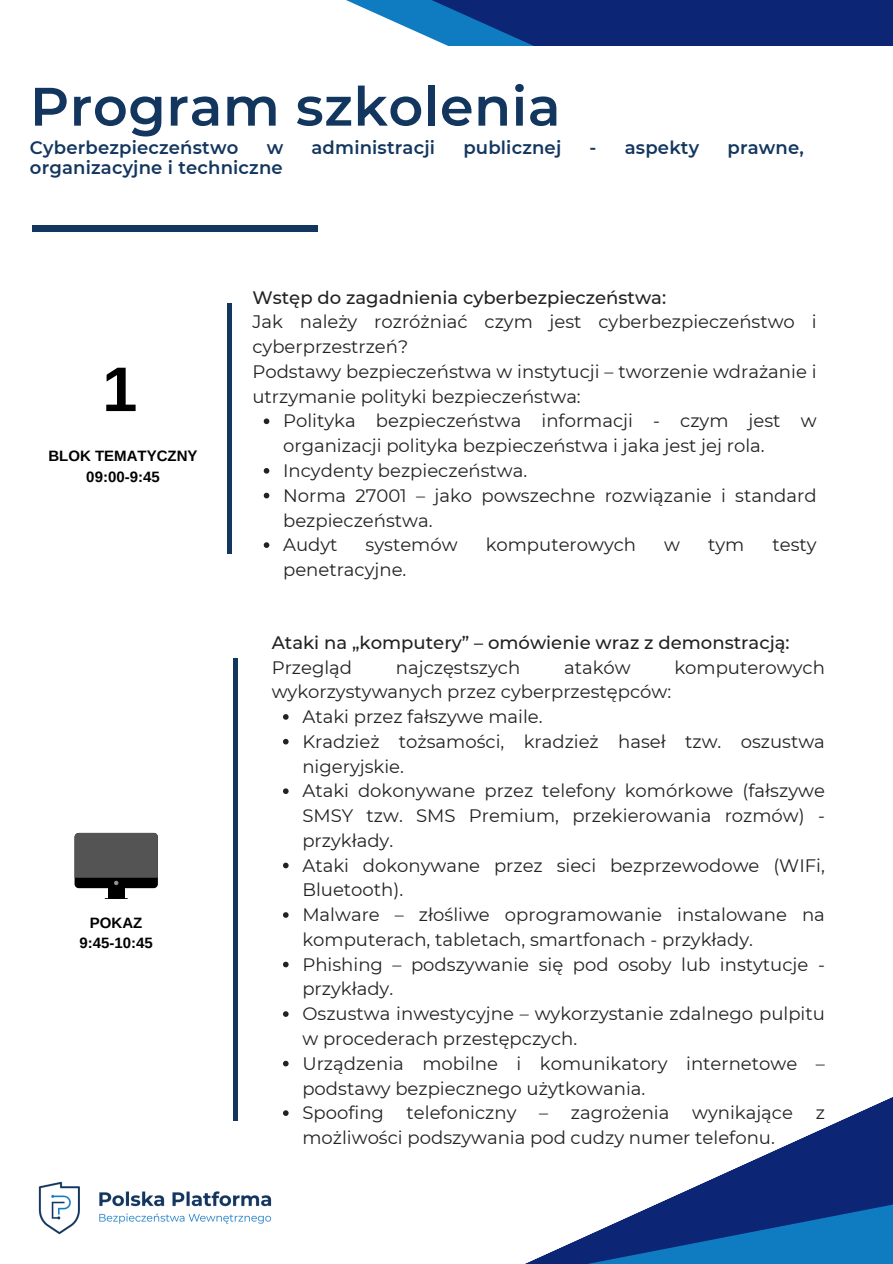
<style>
.page{position:relative;width:893px;height:1264px;background:#fff}
.page>*{position:absolute;margin:0;border:0;box-sizing:border-box;transform-origin:0 0}
.t1{font:700 63px "Arimo";color:#000}
.t2{font:600 54px "Montserrat";letter-spacing:.01em;color:#13365f}
.t3{font:18px/24.8px "Montserrat";color:#222}
.t4{font:500 18px "Montserrat";color:#222}
.t5{font:600 18px "Montserrat";letter-spacing:.01em;color:#13365f}
.t6{font:700 15px "Arimo";color:#000}
</style>
<div class="page">
<svg style="left:369px;top:0;width:523px;height:46px;background:#1a3f88"></svg>
<svg style="left:264px;top:418px;width:5px;height:6px"></svg>
<svg style="left:264px;top:468px;width:5px;height:5px"></svg>
<svg style="left:264px;top:493px;width:5px;height:5px"></svg>
<svg style="left:264px;top:542px;width:5px;height:6px"></svg>
<svg style="left:283px;top:714px;width:5px;height:5px"></svg>
<svg style="left:283px;top:739px;width:5px;height:5px"></svg>
<svg style="left:283px;top:788px;width:5px;height:6px"></svg>
<svg style="left:283px;top:862px;width:5px;height:6px"></svg>
<svg style="left:283px;top:912px;width:5px;height:5px"></svg>
<svg style="left:283px;top:961px;width:5px;height:6px"></svg>
<div style="left:227px;top:303px;width:5px;height:251px;background:#13365f"></div>
<svg style="left:233px;top:1012px;width:659px;height:162px"></svg>
<svg style="left:527px;top:1174px;width:365px;height:89px"></svg>
<img style="left:38px;top:1181px;width:234px;height:54px">
<div style="left:32px;top:225px;width:286px;height:7px;background:#13365f"></div>
<div style="left:108px;top:884px;width:16px;height:14px;background:#000"></div>
<svg style="left:75px;top:833px;width:83px;height:55px;background:#454545"></svg>
<svg style="left:105px;top:898px;width:23px;height:1px"></svg>
<hr style="left:233px;top:658px;width:4px;height:462px;background:#13365f">
<p class="t2" style="left:30px;top:73px;width:532px">Program szkolenia</p>
<p class="t5" style="left:30px;top:136px;width:210px">Cyberbezpieczeństwo</p>
<p class="t5" style="left:267px;top:136px;width:18px">w</p>
<p class="t5" style="left:311px;top:136px;width:125px">administracji</p>
<p class="t5" style="left:463px;top:136px;width:99px">publicznej</p>
<p class="t5" style="left:589px;top:136px;width:111px">- aspekty</p>
<p class="t5" style="left:727px;top:136px;width:78px">prawne,</p>
<p class="t5" style="left:30px;top:157px;width:254px">organizacyjne i techniczne</p>
<p class="t1" style="left:102px;top:354px;width:37px">1</p>
<p class="t6" style="left:48px;top:448px;width:151px">BLOK TEMATYCZNY</p>
<p class="t6" style="left:86px;top:468px;width:75px">09:00-9:45</p>
<p class="t6" style="left:90px;top:914px;width:54px">POKAZ</p>
<p class="t6" style="left:79px;top:934px;width:75px">9:45-10:45</p>
<p class="t4" style="left:252px;top:286px;width:415px">Wstęp do zagadnienia cyberbezpieczeństwa:</p>
<p class="t3" style="left:252px;top:309px;width:565px">Jak należy rozróżniać czym jest cyberbezpieczeństwo i cyberprzestrzeń?</p>
<p class="t3" style="left:252px;top:359px;width:565px">Podstawy bezpieczeństwa w instytucji – tworzenie wdrażanie i utrzymanie polityki bezpieczeństwa:</p>
<p class="t3" style="left:283px;top:408px;width:535px">Polityka bezpieczeństwa informacji - czym jest w organizacji polityka bezpieczeństwa i jaka jest jej rola.</p>
<p class="t3" style="left:283px;top:458px;width:245px">Incydenty bezpieczeństwa.</p>
<p class="t3" style="left:283px;top:483px;width:535px">Norma 27001 – jako powszechne rozwiązanie i standard bezpieczeństwa.</p>
<p class="t3" style="left:283px;top:532px;width:56px">Audyt</p>
<p class="t3" style="left:365px;top:532px;width:93px">systemów</p>
<p class="t3" style="left:485px;top:532px;width:152px">komputerowych</p>
<p class="t3" style="left:664px;top:532px;width:17px">w</p>
<p class="t3" style="left:708px;top:532px;width:38px">tym</p>
<p class="t3" style="left:772px;top:532px;width:46px">testy</p>
<p class="t3" style="left:283px;top:557px;width:125px">penetracyjne.</p>
<p class="t4" style="left:272px;top:631px;width:519px">Ataki na „komputery” – omówienie wraz z demonstracją:</p>
<p class="t3" style="left:272px;top:654px;width:82px">Przegląd</p>
<p class="t3" style="left:396px;top:654px;width:126px">najczęstszych</p>
<p class="t3" style="left:564px;top:654px;width:68px">ataków</p>
<p class="t3" style="left:674px;top:654px;width:152px">komputerowych</p>
<p class="t3" style="left:272px;top:679px;width:401px">wykorzystywanych przez cyberprzestępców:</p>
<p class="t3" style="left:302px;top:704px;width:242px">Ataki przez fałszywe maile.</p>
<p class="t3" style="left:302px;top:729px;width:524px">Kradzież tożsamości, kradzież haseł tzw. oszustwa nigeryjskie.</p>
<p class="t3" style="left:302px;top:778px;width:524px;text-align:justify">Ataki dokonywane przez telefony komórkowe (fałszywe SMSY tzw. SMS Premium, przekierowania rozmów) - przykłady.</p>
<p class="t3" style="left:302px;top:852px;width:524px">Ataki dokonywane przez sieci bezprzewodowe (WIFi,<br>Bluetooth).</p>
<p class="t3" style="left:302px;top:902px;width:524px">Malware – złośliwe oprogramowanie instalowane na komputerach, tabletach, smartfonach - przykłady.</p>
<p class="t3" style="left:302px;top:951px;width:524px">Phishing – podszywanie się pod osoby lub instytucje - przykłady.</p>
<p class="t3" style="left:302px;top:1001px;width:524px">Oszustwa inwestycyjne – wykorzystanie zdalnego pulpitu w procederach przestępczych.</p>
<p class="t3" style="left:302px;top:1050px;width:524px">Urządzenia mobilne i komunikatory internetowe – podstawy bezpiecznego użytkowania.</p>
<p class="t3" style="left:302px;top:1100px;width:83px">Spoofing</p>
<p class="t3" style="left:406px;top:1100px;width:111px">telefoniczny</p>
<p class="t3" style="left:539px;top:1100px;width:132px">– zagrożenia</p>
<p class="t3" style="left:692px;top:1100px;width:102px">wynikające</p>
<p class="t3" style="left:815px;top:1100px;width:11px">z</p>
<p class="t3" style="left:302px;top:1125px;width:474px">możliwości podszywania pod cudzy numer telefonu.</p>
</div>
